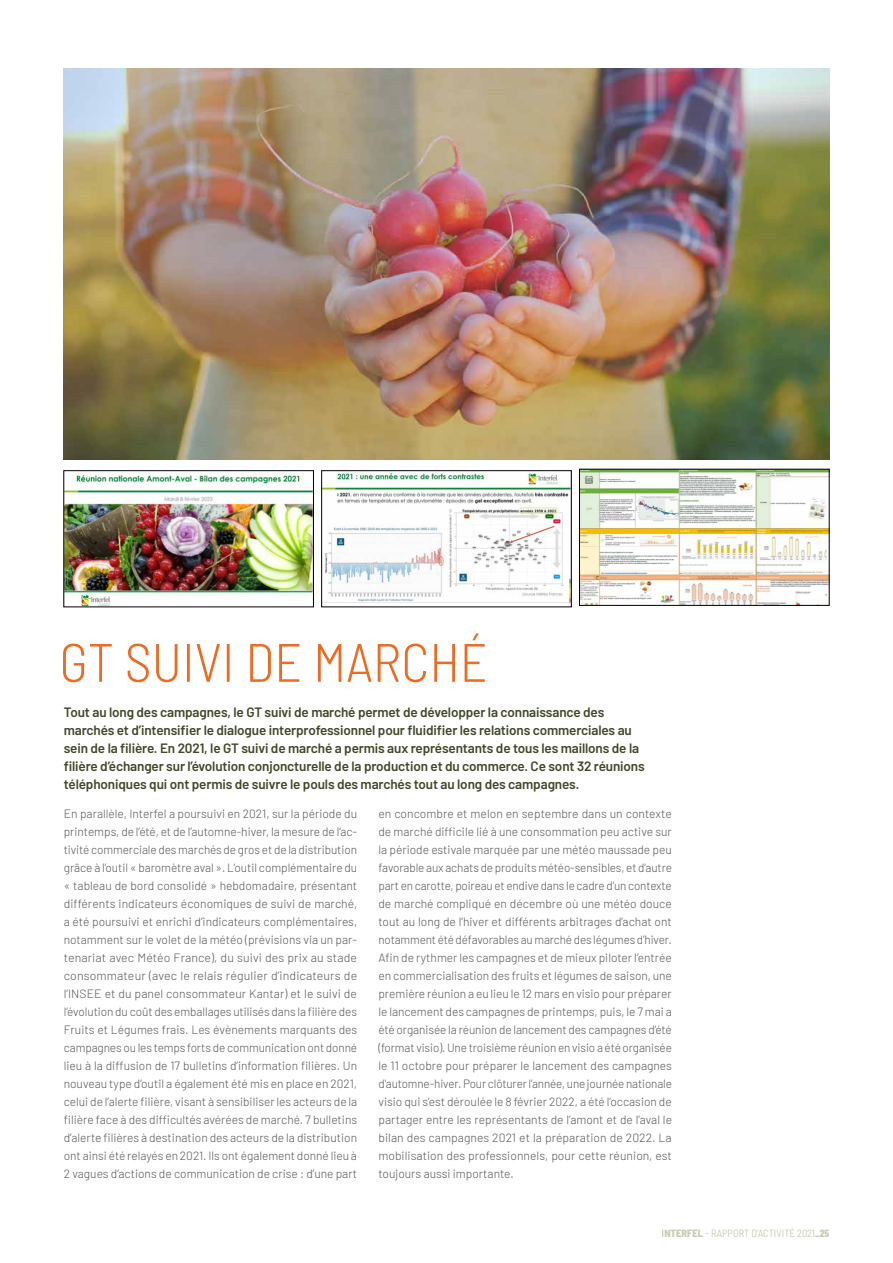
<style>
.page{position:relative;width:893px;height:1263px;background:#fff}
.page>*{position:absolute;margin:0;border:0;box-sizing:border-box;transform-origin:0 0}
.t1{font:300 semi-condensed 54px "Barlow";color:#ed6c24}
.t2{font:600 13.5px/18px "Barlow";letter-spacing:-.01em;color:#3f4728}
.t3{font:300 12px/18px "Barlow";color:#575756;text-align:justify}
.t4{font:semi-condensed 10.5px "Barlow";color:#caccb5}
.s1{font-weight:800}
.s2{font-family:"Barlow Condensed";font-weight:800;font-stretch:normal}
</style>
<div class="page">
<img style="left:64px;top:68px;width:765px;height:392px">
<img style="left:66px;top:474px;width:246px;height:131px">
<div style="left:64px;top:470px;width:250px;height:137px;border:1px solid #000"></div>
<img style="left:323px;top:472px;width:247px;height:132px">
<div style="left:321px;top:470px;width:251px;height:137px;border:1px solid #000"></div>
<img style="left:581px;top:471px;width:246px;height:133px">
<div style="left:579px;top:469px;width:250px;height:137px;border:1px solid #000"></div>
<h1 class="t1" style="left:59px;top:624px;width:430px">GT SUIVI DE MARCHÉ</h1>
<p class="t2" style="left:64px;top:702px;width:582px">Tout au long des campagnes, le GT suivi de marché permet de développer la connaissance des marchés et d’intensifier le dialogue interprofessionnel pour fluidifier les relations commerciales au sein de la filière. En 2021, le GT suivi de marché a permis aux représentants de tous les maillons de la filière d’échanger sur l’évolution conjoncturelle de la production et du commerce. Ce sont 32 réunions téléphoniques qui ont permis de suivre le pouls des marchés tout au long des campagnes.</p>
<p class="t3" style="left:64px;top:804px;width:295px">En parallèle, Interfel a poursuivi en 2021, sur la période du printemps, de l’été, et de l’automne-hiver, la mesure de l’ac&shy;tivité commerciale des marchés de gros et de la distribution grâce à l’outil « baromètre aval ». L’outil complémentaire du « tableau de bord consolidé » hebdomadaire, présentant différents indicateurs économiques de suivi de marché, a été poursuivi et enrichi d’indicateurs complémentaires, notamment sur le volet de la météo (prévisions via un par&shy;tenariat avec Météo France), du suivi des prix au stade consommateur (avec le relais régulier d’indicateurs de l’INSEE et du panel consommateur Kantar) et le suivi de l’évolution du coût des emballages utilisés dans la filière des Fruits et Légumes frais. Les évènements marquants des campagnes ou les temps forts de communication ont donné lieu à la diffusion de 17 bulletins d’information filières. Un nouveau type d’outil a également été mis en place en 2021, celui de l’alerte filière, visant à sensibiliser les acteurs de la filière face à des difficultés avérées de marché. 7 bulletins d’alerte filières à destination des acteurs de la distribution ont ainsi été relayés en 2021. Ils ont également donné lieu à 2 vagues d’actions de communication de crise : d’une part</p>
<p class="t3" style="left:378px;top:804px;width:295px">en concombre et melon en septembre dans un contexte de marché difficile lié à une consommation peu active sur la période estivale marquée par une météo maussade peu favorable aux achats de produits météo-sensibles, et d’autre part en carotte, poireau et endive dans le cadre d’un contexte de marché compliqué en décembre où une météo douce tout au long de l’hiver et différents arbitrages d’achat ont notamment été défavorables au marché des légumes d’hiver.<br>Afin de rythmer les campagnes et de mieux piloter l’entrée en commercialisation des fruits et légumes de saison, une première réunion a eu lieu le 12 mars en visio pour préparer le lancement des campagnes de printemps, puis, le 7 mai a été organisée la réunion de lancement des campagnes d’été (format visio). Une troisième réunion en visio a été organisée le 11 octobre pour préparer le lancement des campagnes d'automne-hiver. Pour clôturer l’année, une journée nationale visio qui s’est déroulée le 8 février 2022, a été l’occasion de partager entre les représentants de l’amont et de l’aval le bilan des campagnes 2021 et la préparation de 2022. La mobilisation des professionnels, pour cette réunion, est toujours aussi importante.</p>
<p class="t4" style="left:662px;top:1225px;width:169px"><span class="s1">INTERFEL</span> - RAPPORT D’ACTIVITÉ 2021<span class="s2">_25</span></p>
</div>
